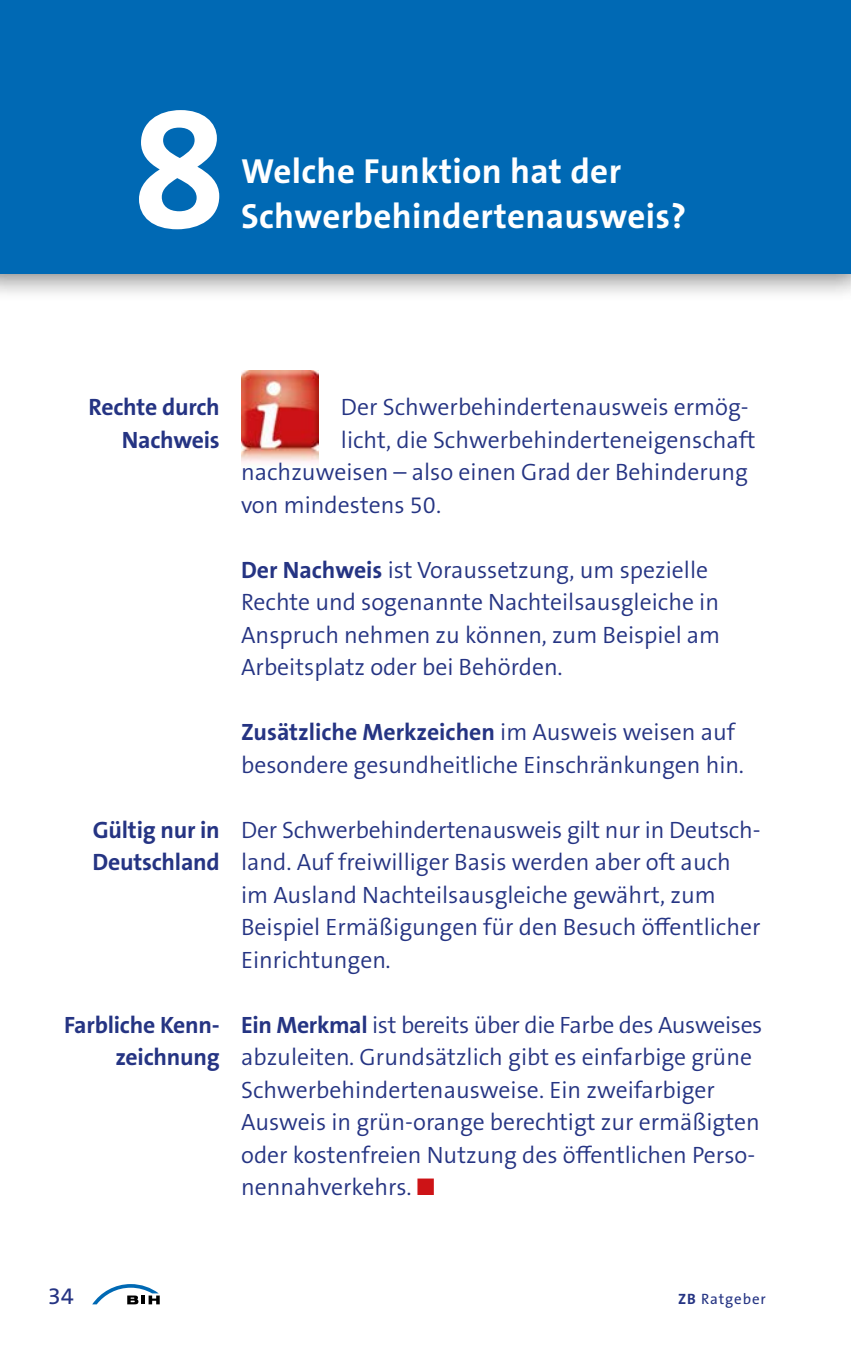
<style>
.page{position:relative;width:851px;height:1347px;background:#fff}
.page>*{position:absolute;margin:0;border:0;box-sizing:border-box;transform-origin:0 0}
.t1{font:170px "The Mix Bold Caps";color:#fff}
.t2{font:700 35px "The Sans B W7";letter-spacing:.01em;color:#fff}
.Fließtext{font:300 23.75px/32.5px "The Sans B W4";color:#253483}
.Fließtext-2{font:700 23.75px/32.5px "The Sans B W7";letter-spacing:-.01em;color:#253483;text-align:right}
.t3{font:23.75px "The Sans B W5 Plain";color:#253483}
.t4{font:15px "The Sans B W5 Plain";letter-spacing:.06em;color:#253483}
.s1{font-family:"The Sans B W7";font-weight:700}
.s2{color:#cd1316}
</style>
<div class="page">
<svg style="left:92px;top:1284px;width:68px;height:20px"></svg>
<div style="left:0;top:0;width:850px;height:303px;background:#000;opacity:.5"></div>
<div style="left:0;top:0;width:850px;height:274px;background:#0069b4"></div>
<img style="left:242px;top:371px;width:77px;height:92px">
<h1 class="t1" style="left:132px;top:27px;width:96px">8</h1>
<h2 class="t2" style="left:241px;top:148px;width:381px">Welche Funktion hat der</h2>
<h2 class="t2" style="left:241px;top:193px;width:446px">Schwerbehindertenausweis?</h2>
<p class="Fließtext-2" style="left:88px;top:391px;width:133px">Rechte durch<br>Nachweis</p>
<p class="Fließtext" style="left:341px;top:391px;width:409px">Der Schwerbehindertenausweis ermög-</p>
<p class="Fließtext" style="left:341px;top:423px;width:416px">licht, die Schwerbehinderteneigenschaft</p>
<p class="Fließtext" style="left:241px;top:456px;width:508px">nachzuweisen – also einen Grad der Behinderung</p>
<p class="Fließtext" style="left:241px;top:488px;width:201px">von mindestens 50.</p>
<p class="Fließtext" style="left:241px;top:553px;width:480px"><span class="s1">Der Nachweis</span> ist Voraussetzung, um spezielle Rechte und sogenannte Nachteilsausgleiche in Anspruch nehmen zu können, zum Beispiel am Arbeitsplatz oder bei Behörden.</p>
<p class="Fließtext" style="left:241px;top:716px;width:504px"><span class="s1">Zusätzliche Merkzeichen</span> im Ausweis weisen auf besondere gesundheitliche Einschränkungen hin.</p>
<p class="Fließtext-2" style="left:92px;top:813px;width:129px;text-align:left">Gültig nur in<br>Deutschland</p>
<p class="Fließtext" style="left:241px;top:813px;width:521px">Der Schwerbehindertenausweis gilt nur in Deutsch&shy;land. Auf freiwilliger Basis werden aber oft auch im Ausland Nachteilsausgleiche gewährt, zum Beispiel Ermäßigungen für den Besuch öffentlicher Einrichtungen.</p>
<p class="Fließtext" style="left:115px;top:1008px;width:648px;text-indent:-51px"><span class="s1">Farbliche Kenn- Ein Merkmal</span> ist bereits über die Farbe des Ausweises <span class="s1">zeichnung</span></p>
<p class="Fließtext" style="left:241px;top:1041px;width:520px">abzuleiten. Grundsätzlich gibt es einfarbige grüne Schwerbehindertenausweise. Ein zweifarbiger Ausweis in grün-orange berechtigt zur ermäßigten oder kostenfreien Nutzung des öffentlichen Perso&shy;nennahverkehrs. <span class="s2">■</span></p>
<p class="t3" style="left:48px;top:1281px;width:28px">34</p>
<p class="t4" style="left:678px;top:1289px;width:89px"><span class="s1">ZB</span> Ratgeber</p>
</div>
